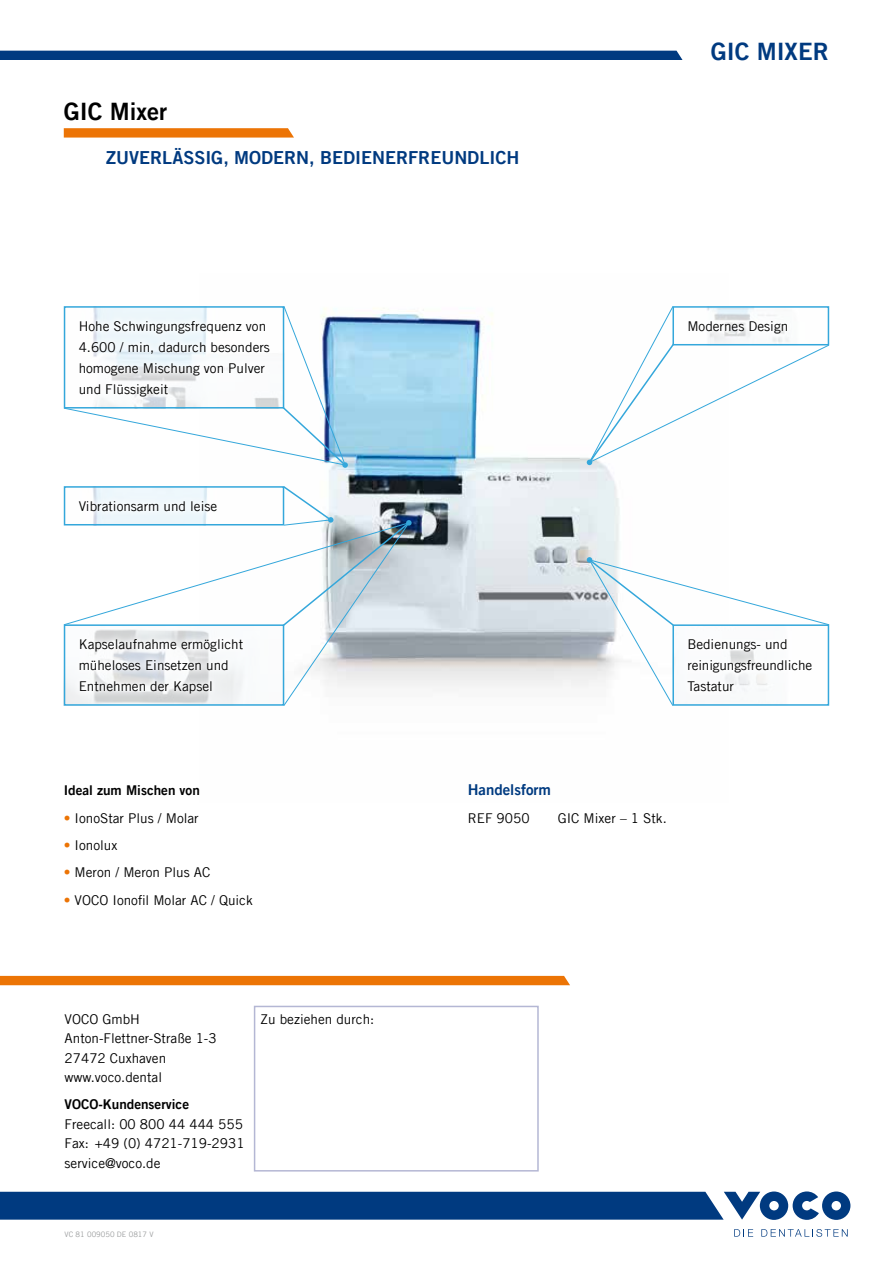
<style>
.page{position:relative;width:893px;height:1263px;background:#fff}
.page>*{position:absolute;margin:0;border:0;box-sizing:border-box;transform-origin:0 0}
.t1{font:24px "Trade Gothic LT Com Bd 2";color:#000}
.t2{font:24px "Trade Gothic LT Com Bd 2";color:#003a80}
.t3{font:18px "Trade Gothic LT Com Bd 2";color:#003a80}
.t4{font:15px "Trade Gothic LT Com Bd 2";color:#003a80}
.t5{font:13.5px/21px "Trade Gothic LT Com";color:#000}
.t6{font:13.5px "Trade Gothic LT Com Bd 2";color:#000}
.t7{font:7.5px "Trade Gothic LT Com";color:#9c9e9f}
.s1{color:#ec7405}
</style>
<div class="page">
<img style="left:329px;top:308px;width:291px;height:379px">
<svg style="left:64px;top:128px;width:230px;height:10px"></svg>
<div style="left:0;top:51px;width:682px;height:9px;background:#003a80"></div>
<svg style="left:734px;top:1229px;width:19px;height:7px"></svg>
<svg style="left:761px;top:1229px;width:87px;height:8px"></svg>
<svg style="left:0;top:1191px;width:850px;height:29px"></svg>
<div style="left:0;top:976px;width:570px;height:9px;background:#ec7405"></div>
<div style="left:254px;top:1006px;width:285px;height:165px;border:2px solid #b4b7d4"></div>
<svg style="left:63px;top:485px;width:349px;height:221px"></svg>
<svg style="left:587px;top:557px;width:243px;height:149px"></svg>
<svg style="left:63px;top:306px;width:285px;height:162px"></svg>
<svg style="left:587px;top:306px;width:243px;height:159px"></svg>
<h1 class="t1" style="left:64px;top:96px;width:105px">GIC Mixer</h1>
<h2 class="t3" style="left:106px;top:147px;width:414px">Zuverlässig, Modern, Bedi enerfreundlich</h2>
<h1 class="t2" style="left:711px;top:37px;width:119px">GIC Mixer</h1>
<p class="t5" style="left:79px;top:315px;width:193px">Hohe Schwingungsfrequenz von<br>4.600 / min, dadurch besonders homogene Mischung von Pulver und Flüssigkeit</p>
<p class="t5" style="left:79px;top:495px;width:140px">Vibrationsarm und leise</p>
<p class="t5" style="left:79px;top:633px;width:166px">Kapselaufnahme ermöglicht müheloses Einsetzen und<br>Entnehmen der Kapsel</p>
<p class="t6" style="left:64px;top:782px;width:138px">Ideal zum Mischen von</p>
<p class="t5" style="left:64px;top:807px;width:136px"><span class="s1">•</span> IonoStar Plus / Molar</p>
<p class="t5" style="left:64px;top:834px;width:55px"><span class="s1">•</span> Ionolux</p>
<p class="t5" style="left:64px;top:862px;width:148px"><span class="s1">•</span> Meron / Meron Plus AC</p>
<p class="t5" style="left:64px;top:889px;width:190px"><span class="s1">•</span> VOCO Ionofil Molar AC / Quick</p>
<p class="t5" style="left:65px;top:1009px;width:154px;line-height:19.5px">VOCO GmbH<br>Anton-Flettner-Straße 1-3<br>27472 Cuxhaven www.voco.dental</p>
<p class="t6" style="left:65px;top:1096px;width:126px">VOCO-Kundenservice</p>
<p class="t5" style="left:65px;top:1114px;width:181px;line-height:19.5px;text-align:justify">Freecall: 00 800 44 444 555<br>Fax: +49 (0) 4721-719-2931 service@voco.de</p>
<p class="t5" style="left:261px;top:1008px;width:115px">Zu beziehen durch:</p>
<p class="t7" style="left:65px;top:1229px;width:90px">VC 81 009050 DE 0817 V</p>
<p class="t5" style="left:687px;top:315px;width:102px">Modernes Design</p>
<p class="t5" style="left:687px;top:633px;width:126px">Bedienungs- und reinigungsfreundliche<br>Tastatur</p>
<p class="t4" style="left:468px;top:780px;width:85px">Handelsform</p>
<p class="t5" style="left:468px;top:807px;width:63px">REF 9050</p>
<p class="t5" style="left:558px;top:807px;width:111px">GIC Mixer – 1 Stk.</p>
</div>
